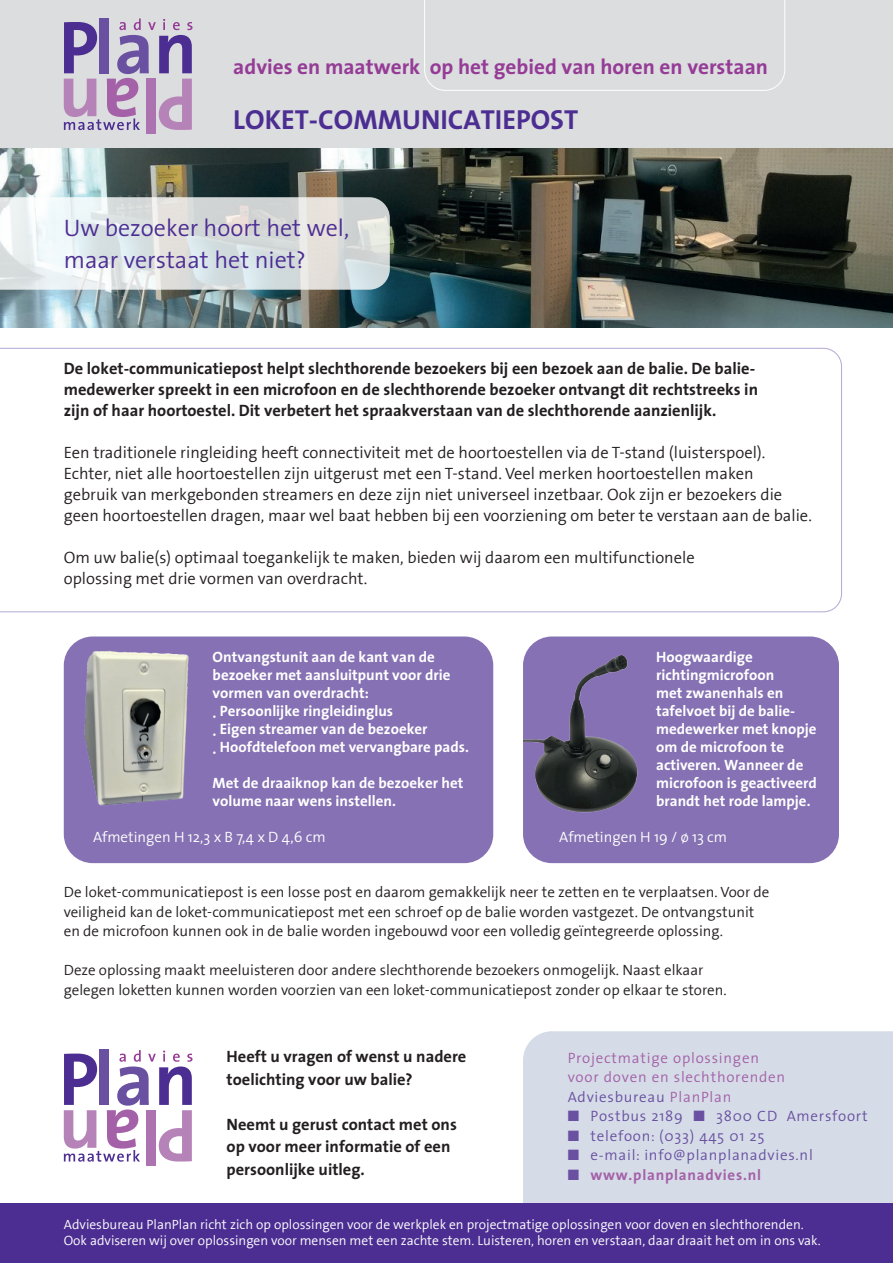
<style>
.page{position:relative;width:893px;height:1263px;background:#fff}
.page>*{position:absolute;margin:0;border:0;box-sizing:border-box;transform-origin:0 0}
.t1{font:700 27.75px "The Sans";color:#4c2e92}
.t2{font:300 24px/31.5px "The Sans";color:#4c2e92}
.t3{font:700 21.3px "The Sans";color:#953c96}
.t4{font:300 16.5px/21px "The Sans B4";color:#231f20}
.t5{font:700 16.5px/22.5px "The Sans";color:#231f20}
.t6{font:300 15px/19.5px "The Sans B4";color:#231f20}
.t7{font:700 15px/18px "The Sans";color:#fff}
.t8{font:300 15px "The Sans";letter-spacing:.05em;color:#6950a1}
.t9{font:300 15px/19.5px "The Sans";letter-spacing:.05em;color:#a461a8}
.t10{font:300 15px "The Sans";color:#fff}
.t11{font:700 15px "The Sans";letter-spacing:.05em;color:#a461a8}
.t12{font:300 13.5px/15.9px "The Sans B4";color:#fff}
.s1{color:#6950a1}
</style>
<div class="page">
<div style="left:0;top:0;width:893px;height:227px;background:#dcdddf"></div>
<img style="left:0;top:149px;width:893px;height:178px">
<svg style="left:0;top:348px;width:842px;height:264px"></svg>
<div style="left:99px;top:18px;width:10px;height:55px;background:#6950a1"></div>
<div style="left:146px;top:79px;width:10px;height:55px;background:#ad73b0"></div>
<svg style="left:64px;top:19px;width:129px;height:111px"></svg>
<div style="left:146px;top:1110px;width:10px;height:55px;background:#ad73b0"></div>
<svg style="left:64px;top:1050px;width:129px;height:112px"></svg>
<svg style="left:424px;top:0;width:361px;height:91px"></svg>
<svg style="left:0;top:197px;width:390px;height:93px"></svg>
<div style="left:64px;top:636px;width:429px;height:227px;background:#8571b3;border-radius:29px"></div>
<div style="left:523px;top:636px;width:316px;height:227px;background:#8571b3;border-radius:29px"></div>
<div style="left:523px;top:1031px;width:370px;height:172px;background:#d5dce7"></div>
<img style="left:75px;top:637px;width:114px;height:169px">
<img style="left:523px;top:636px;width:124px;height:177px">
<div style="left:0;top:1203px;width:893px;height:60px;background:#4c2e92"></div>
<p class="t3" style="left:233px;top:49px;width:536px">advies en maatwerk op het gebied van horen en verstaan</p>
<h1 class="t1" style="left:233px;top:97px;width:346px">LOKET-COMMUNICATIEPOST</h1>
<h2 class="t2" style="left:64px;top:211px;width:287px">Uw bezoeker hoort het wel, maar verstaat het niet?</h2>
<p class="t5" style="left:64px;top:357px;width:696px;line-height:21px">De loket-communicatiepost helpt slechthorende bezoekers bij een bezoek aan de balie. De balie&shy;medewerker spreekt in een microfoon en de slechthorende bezoeker ontvangt dit rechtstreeks in zijn of haar hoortoestel. Dit verbetert het spraakverstaan van de slechthorende aanzienlijk.</p>
<p class="t4" style="left:64px;top:442px;width:750px">Een traditionele ringleiding heeft connectiviteit met de hoortoestellen via de T-stand (luisterspoel).<br>Echter, niet alle hoortoestellen zijn uitgerust met een T-stand. Veel merken hoortoestellen maken<br>gebruik van merkgebonden streamers en deze zijn niet universeel inzetbaar. Ook zijn er bezoekers die geen hoortoestellen dragen, maar wel baat hebben bij een voorziening om beter te verstaan aan de balie.</p>
<p class="t4" style="left:64px;top:547px;width:632px">Om uw balie(s) optimaal toegankelijk te maken, bieden wij daarom een multifunctionele oplossing met drie vormen van overdracht.</p>
<p class="t7" style="left:213px;top:648px;width:258px">Ontvangstunit aan de kant van de bezoeker met aansluitpunt voor drie vormen van overdracht:<br>· Persoonlijke ringleidinglus<br>· Eigen streamer van de bezoeker<br>· Hoofdtelefoon met vervangbare pads.</p>
<p class="t7" style="left:213px;top:774px;width:252px">Met de draaiknop kan de bezoeker het volume naar wens instellen.</p>
<p class="t10" style="left:93px;top:825px;width:234px">Afmetingen H 12,3 x B 7,4 x D 4,6 cm</p>
<p class="t7" style="left:656px;top:648px;width:162px">Hoogwaardige richtingmicrofoon<br>met zwanenhals en tafelvoet bij de balie&shy;medewerker met knopje om de microfoon te activeren. Wanneer de microfoon is geactiveerd brandt het rode lampje.</p>
<p class="t10" style="left:559px;top:825px;width:169px">Afmetingen H 19 / ø 13 cm</p>
<p class="t6" style="left:64px;top:883px;width:707px">De loket-communicatiepost is een losse post en daarom gemakkelijk neer te zetten en te verplaatsen. Voor de veiligheid kan de loket-communicatiepost met een schroef op de balie worden vastgezet. De ontvangstunit en de microfoon kunnen ook in de balie worden ingebouwd voor een volledig geïntegreerde oplossing.</p>
<p class="t6" style="left:64px;top:961px;width:664px">Deze oplossing maakt meeluisteren door andere slechthorende bezoekers onmogelijk. Naast elkaar gelegen loketten kunnen worden voorzien van een loket-communicatiepost zonder op elkaar te storen.</p>
<p class="t5" style="left:227px;top:1045px;width:241px">Heeft u vragen of wenst u nadere toelichting voor uw balie?</p>
<p class="t5" style="left:227px;top:1112px;width:232px">Neemt u gerust contact met ons op voor meer informatie of een persoonlijke uitleg.</p>
<p class="t9" style="left:568px;top:1047px;width:219px">Projectmatige oplossingen voor doven en slechthorenden<br><span class="s1">Adviesbureau</span> PlanPlan</p>
<p class="t8" style="left:568px;top:1104px;width:301px">■ Postbus 2189 ■ 3800 CD Amersfoort</p>
<p class="t8" style="left:568px;top:1123px;width:198px">■ telefoon: (033) 445 01 25</p>
<p class="t8" style="left:568px;top:1143px;width:247px">■ e-mail: info@planplanadvies.nl</p>
<p class="t11" style="left:568px;top:1162px;width:195px"><span class="s1">■</span> www.planplanadvies.nl</p>
<p class="t12" style="left:64px;top:1217px;width:758px">Adviesbureau PlanPlan richt zich op oplossingen voor de werkplek en projectmatige oplossingen voor doven en slechthorenden.<br>Ook adviseren wij over oplossingen voor mensen met een zachte stem. Luisteren, horen en verstaan, daar draait het om in ons vak.</p>
</div>
